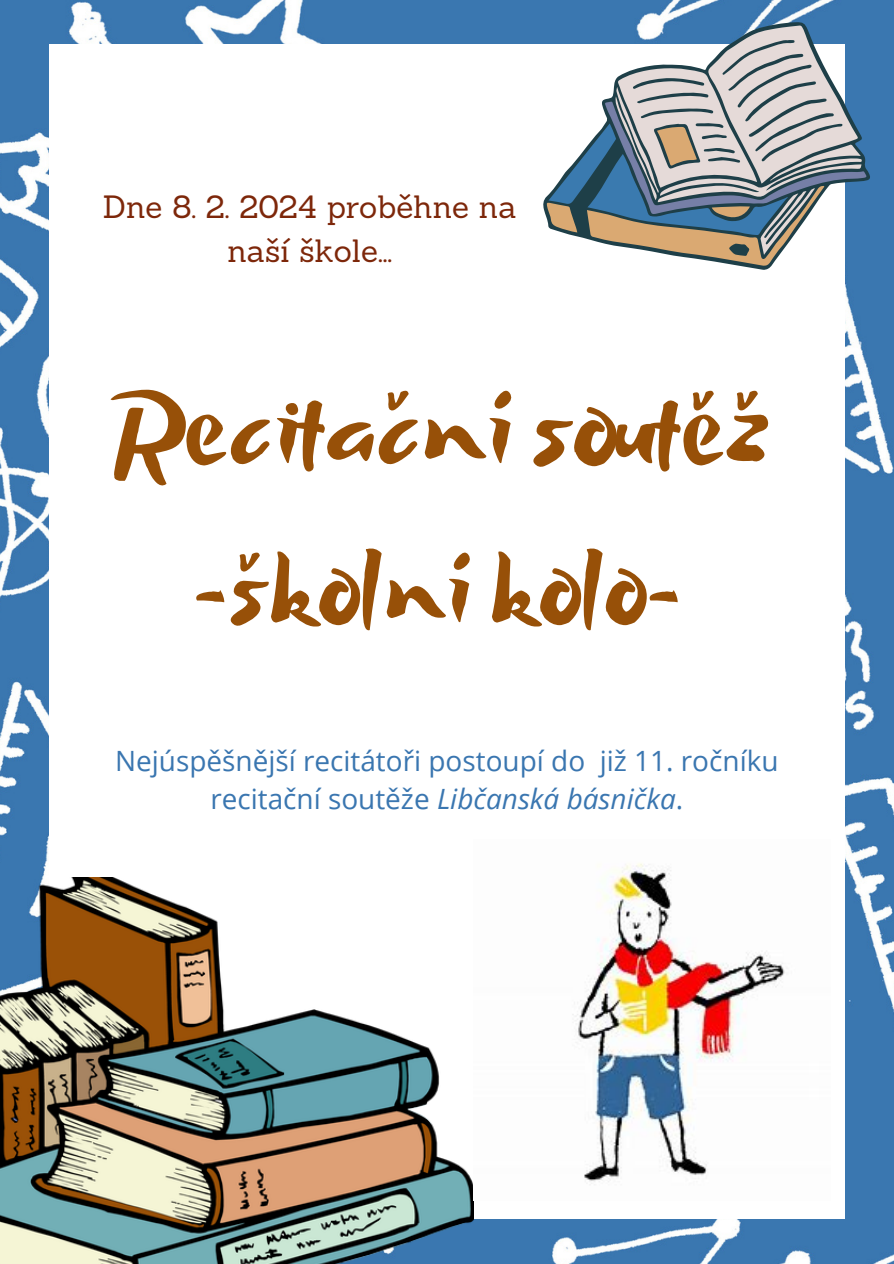
<style>
.page{position:relative;width:894px;height:1264px;background:#fff}
.page>*{position:absolute;margin:0;border:0;box-sizing:border-box;transform-origin:0 0}
.t1{font:117px "Beach Resort";color:#975008}
.t2{font:112.5px "Beach Resort";color:#975008}
.t3{font:31.35px/43.8px "Sanchez";color:#7d270a;text-align:center}
.t4{font:27.9px/38.2px "Open Sans";color:#3a76b0;text-align:center}
.s1{font-style:italic}
</style>
<div class="page">
<img style="left:0;top:0;width:893px;height:1263px">
<div style="left:49px;top:44px;width:795px;height:1174px;background:#fff"></div>
<img style="left:0;top:877px;width:473px;height:386px">
<svg style="left:542px;top:22px;width:328px;height:248px"></svg>
<svg style="left:546px;top:101px;width:321px;height:165px"></svg>
<svg style="left:615px;top:25px;width:246px;height:230px;background:#a0a8af"></svg>
<img style="left:572px;top:863px;width:213px;height:319px">
<p class="t3" style="left:103px;top:185px;width:415px">Dne 8. 2. 2024 proběhne na naší škole...</p>
<h1 class="t1" style="left:110px;top:367px;width:659px">Recitační soutěž</h1>
<h1 class="t2" style="left:193px;top:530px;width:492px">-školní kolo-</h1>
<p class="t4" style="left:115px;top:740px;width:664px">Nejúspěšnější recitátoři postoupí do již 11. ročníku recitační soutěže <span class="s1">Libčanská básnička</span>.</p>
</div>
